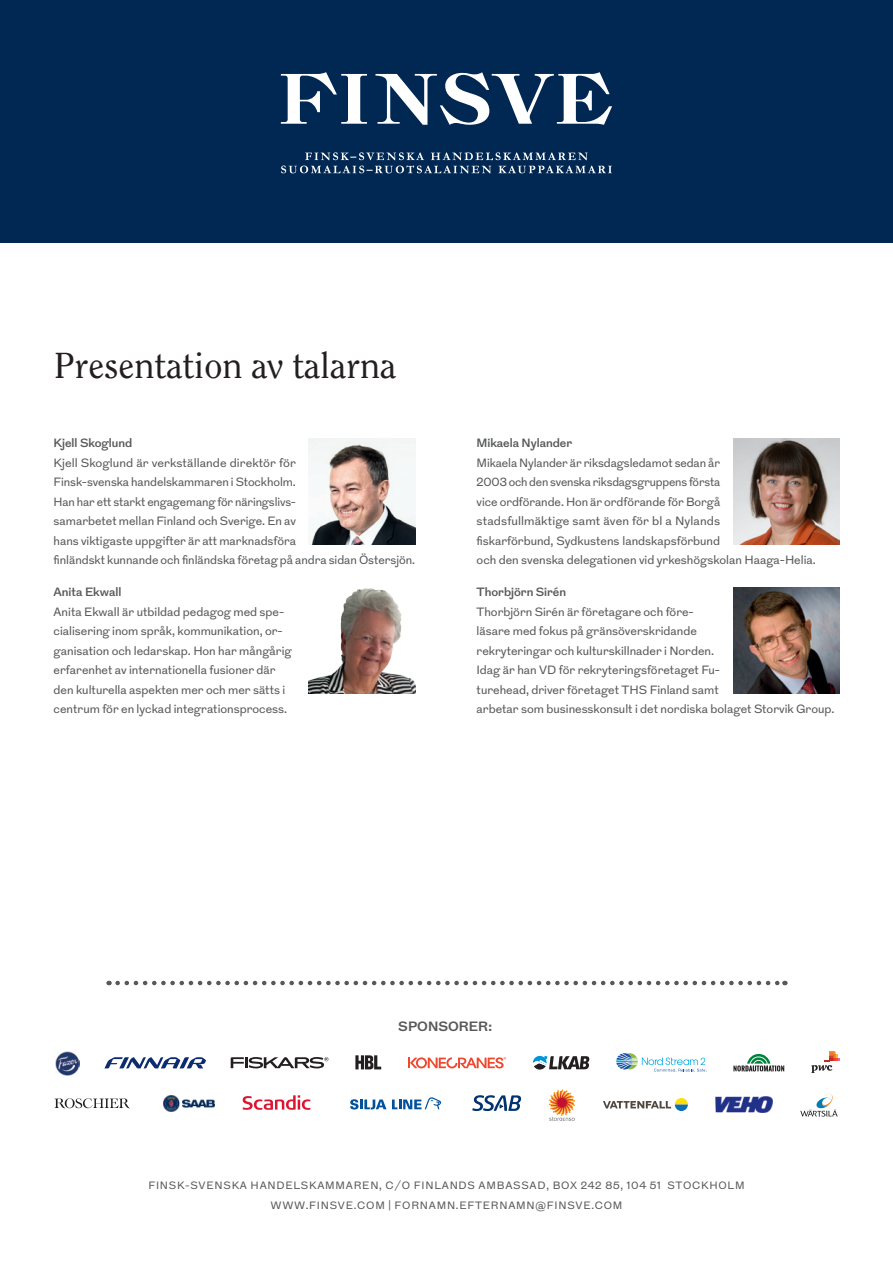
<style>
.page{position:relative;width:893px;height:1263px;background:#fff}
.page>*{position:absolute;margin:0;border:0;box-sizing:border-box;transform-origin:0 0}
.t1{font:36px "Clearface Std";color:#231f20}
.Leipäteksti_Grot_reg{font:700 13.5px "Grot";color:#57585a}
.Leipäteksti_Grot_reg-2{font:12px/19.5px "Grot";color:#57585a}
.Leipäteksti_Grot_reg-3{font:600 12px "Grot";color:#57585a}
.Väliotsikko_Grot{font:10.65px "Grot";letter-spacing:.07em;color:#57585a}
</style>
<div class="page">
<div style="left:0;top:0;width:893px;height:242px;background:#002853"></div>
<svg style="left:281px;top:72px;width:86px;height:52px"></svg>
<svg style="left:375px;top:72px;width:237px;height:53px"></svg>
<svg style="left:281px;top:152px;width:331px;height:21px"></svg>
<img style="left:733px;top:587px;width:106px;height:106px">
<img style="left:309px;top:438px;width:106px;height:106px">
<img style="left:309px;top:588px;width:106px;height:105px">
<svg style="left:118px;top:981px;width:667px;height:4px"></svg>
<img style="left:733px;top:438px;width:106px;height:106px">
<svg style="left:104px;top:1057px;width:102px;height:11px"></svg>
<svg style="left:733px;top:1054px;width:51px;height:18px"></svg>
<svg style="left:811px;top:1051px;width:28px;height:22px"></svg>
<svg style="left:55px;top:1098px;width:75px;height:10px"></svg>
<svg style="left:350px;top:1099px;width:36px;height:10px"></svg>
<svg style="left:392px;top:1097px;width:49px;height:12px"></svg>
<svg style="left:800px;top:1094px;width:38px;height:22px"></svg>
<svg style="left:231px;top:1057px;width:97px;height:11px"></svg>
<svg style="left:616px;top:1053px;width:91px;height:19px"></svg>
<svg style="left:549px;top:1089px;width:26px;height:32px"></svg>
<svg style="left:408px;top:1057px;width:98px;height:11px"></svg>
<img style="left:164px;top:1095px;width:50px;height:16px">
<svg style="left:472px;top:1095px;width:49px;height:16px"></svg>
<svg style="left:355px;top:1055px;width:26px;height:14px"></svg>
<img style="left:55px;top:1051px;width:25px;height:25px">
<svg style="left:533px;top:1056px;width:56px;height:13px"></svg>
<svg style="left:243px;top:1095px;width:67px;height:15px"></svg>
<img style="left:715px;top:1097px;width:58px;height:15px">
<svg style="left:603px;top:1098px;width:85px;height:13px"></svg>
<p class="t1" style="left:54px;top:344px;width:343px">Presentation av talarna</p>
<p class="Leipäteksti_Grot_reg-3" style="left:54px;top:435px;width:80px">Kjell Skoglund</p>
<p class="Leipäteksti_Grot_reg-2" style="left:54px;top:453px;width:363px">Kjell Skoglund är verkställande direktör för<br>Finsk-svenska handelskammaren i Stockholm.<br>Han har ett starkt engagemang för näringslivs-<br>samarbetet mellan Finland och Sverige. En av<br>hans viktigaste uppgifter är att marknadsföra<br>finländskt kunnande och finländska företag på andra sidan Östersjön.</p>
<p class="Leipäteksti_Grot_reg-3" style="left:54px;top:584px;width:69px">Anita Ekwall</p>
<p class="Leipäteksti_Grot_reg-2" style="left:54px;top:602px;width:240px">Anita Ekwall är utbildad pedagog med spe&shy;cialisering inom språk, kommunikation, or&shy;ganisation och ledarskap. Hon har mångårig erfarenhet av internationella fusioner där den kulturella aspekten mer och mer sätts i centrum för en lyckad integrationsprocess.</p>
<p class="Leipäteksti_Grot_reg-3" style="left:477px;top:435px;width:97px">Mikaela Nylander</p>
<p class="Leipäteksti_Grot_reg-2" style="left:477px;top:453px;width:341px">Mikaela Nylander är riksdagsledamot sedan år<br>2003 och den svenska riksdagsgruppens första<br>vice ordförande. Hon är ordförande för Borgå stadsfullmäktige samt även för bl a Nylands<br>fiskarförbund, Sydkustens landskapsförbund<br>och den svenska delegationen vid yrkeshögskolan Haaga-Helia.</p>
<p class="Leipäteksti_Grot_reg-3" style="left:477px;top:584px;width:91px">Thorbjörn Sirén</p>
<p class="Leipäteksti_Grot_reg-2" style="left:477px;top:602px;width:359px">Thorbjörn Sirén är företagare och före-<br>läsare med fokus på gränsöverskridande<br>rekryteringar och kulturskillnader i Norden.<br>Idag är han VD för rekryteringsföretaget Fu-<br>turehead, driver företaget THS Finland samt<br>arbetar som businesskonsult i det nordiska bolaget Storvik Group.</p>
<p class="Leipäteksti_Grot_reg" style="left:398px;top:1017px;width:96px">SPONSORER:</p>
<p class="Väliotsikko_Grot" style="left:148px;top:1178px;width:598px">FINSK-SVENSKA HANDELSKAMMAREN, C/O FINLANDS AMBASSAD, BOX 242 85, 104 51 STOCKHOLM</p>
<p class="Väliotsikko_Grot" style="left:270px;top:1199px;width:353px">WWW.FINSVE.COM | FORNAMN.EFTERNAMN@FINSVE.COM</p>
</div>
